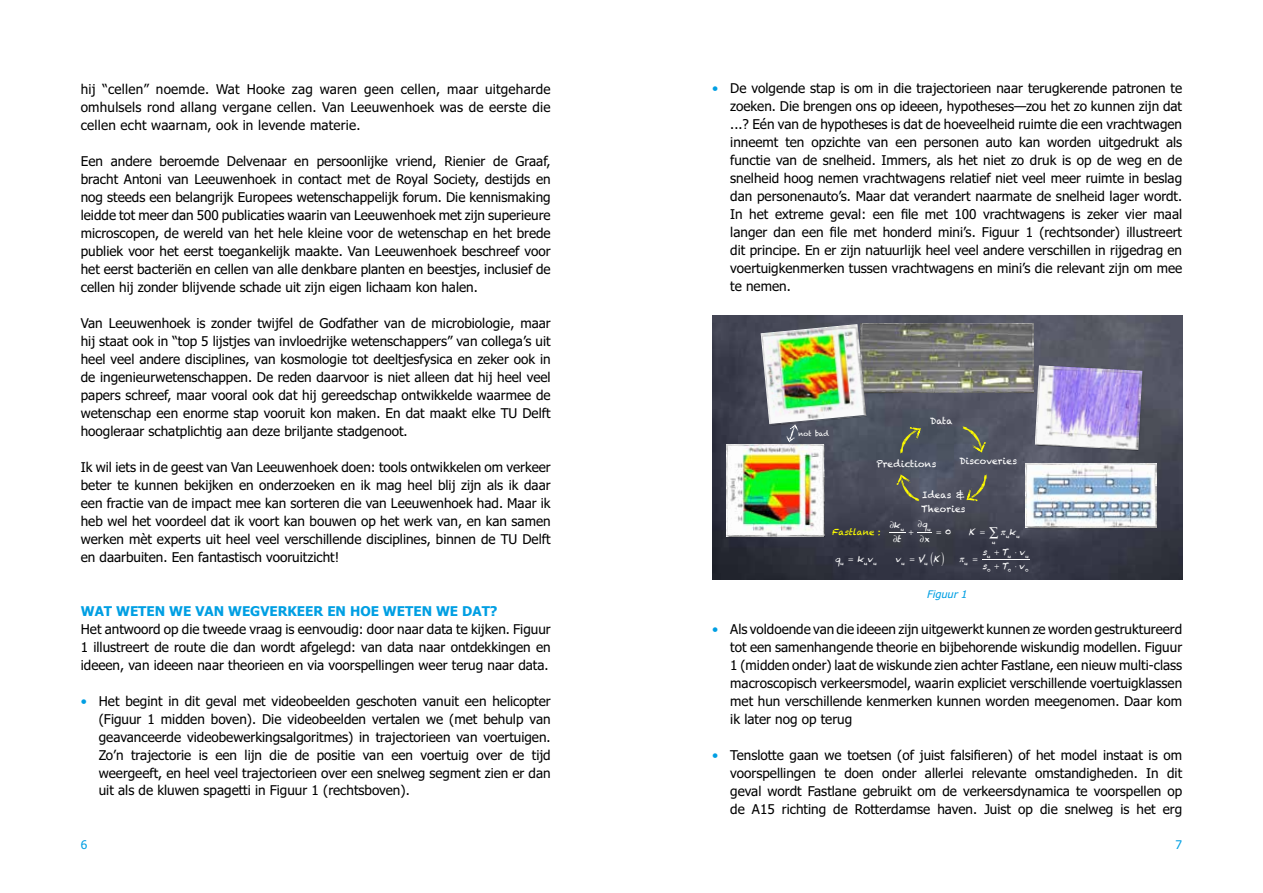
<style>
.page{position:relative;width:1263px;height:893px;background:#fff}
.page>*{position:absolute;margin:0;border:0;box-sizing:border-box;transform-origin:0 0}
.t1{font:13.5px/18px "Tu Tahoma";color:#000;text-align:justify}
.t2{font:700 13.5px "Tu Tahoma";color:#009fe3}
.t3{font:12px "Tu Tahoma";color:#009fe3}
.t4{font:italic 10.5px "Tu Tahoma";color:#009fe3}
.t5{font:9.15px/14px "Chalkduster";color:#fff}
.t6{font:italic 8.7px/14px "Chalkduster";color:#fff}
.t7{font:italic 8.7px "Chalkduster";color:#ff0}
.t8{font:8.7px "Chalkduster";color:#fff}
.t9{font:6.9px "Chalkduster";letter-spacing:-.025em;color:#fff}
.t10{font:italic 5.1px "Chalkduster";color:#fff}
.s1{color:#009fe3}
.s2{font-style:normal}
</style>
<div class="page">
<img style="left:712px;top:315px;width:470px;height:265px">
<img style="left:866px;top:324px;width:167px;height:69px">
<img style="left:1034px;top:364px;width:111px;height:89px">
<img style="left:1035px;top:366px;width:107px;height:85px">
<img style="left:1025px;top:464px;width:132px;height:64px">
<hr style="left:982px;top:559px;width:48px;height:1px;background:#fff">
<img style="left:726px;top:444px;width:98px;height:92px">
<img style="left:727px;top:445px;width:97px;height:92px">
<img style="left:761px;top:324px;width:105px;height:102px">
<svg style="left:962px;top:426px;width:24px;height:27px"></svg>
<svg style="left:900px;top:427px;width:21px;height:27px"></svg>
<svg style="left:966px;top:474px;width:21px;height:27px"></svg>
<svg style="left:896px;top:474px;width:24px;height:27px"></svg>
<svg style="left:786px;top:424px;width:12px;height:18px"></svg>
<svg style="left:889px;top:530px;width:52px;height:5px"></svg>
<svg style="left:931px;top:553px;width:2px;height:13px"></svg>
<svg style="left:942px;top:553px;width:2px;height:13px"></svg>
<svg style="left:959px;top:558px;width:5px;height:4px"></svg>
<svg style="left:995px;top:550px;width:4px;height:5px"></svg>
<svg style="left:995px;top:564px;width:4px;height:5px"></svg>
<svg style="left:980px;top:527px;width:26px;height:11px"></svg>
<p class="t1" style="left:81px;top:79px;width:471px">hij “cellen” noemde. Wat Hooke zag waren geen cellen, maar uitgeharde omhulsels rond allang vergane cellen. Van Leeuwenhoek was de eerste die cellen echt waarnam, ook in levende materie.</p>
<p class="t1" style="left:81px;top:151px;width:471px">Een andere beroemde Delvenaar en persoonlijke vriend, Rienier de Graaf, bracht Antoni van Leeuwenhoek in contact met de Royal Society, destijds en nog steeds een belangrijk Europees wetenschappelijk forum. Die kennismaking leidde tot meer dan 500 publicaties waarin van Leeuwenhoek met zijn superieure microscopen, de wereld van het hele kleine voor de wetenschap en het brede publiek voor het eerst toegankelijk maakte. Van Leeuwenhoek beschreef voor het eerst bacteriën en cellen van alle denkbare planten en beestjes, inclusief de cellen hij zonder blijvende schade uit zijn eigen lichaam kon halen.</p>
<p class="t1" style="left:81px;top:313px;width:471px">Van Leeuwenhoek is zonder twijfel de Godfather van de microbiologie, maar hij staat ook in “top 5 lijstjes van invloedrijke wetenschappers” van collega’s uit heel veel andere disciplines, van kosmologie tot deeltjesfysica en zeker ook in de ingenieurwetenschappen. De reden daarvoor is niet alleen dat hij heel veel papers schreef, maar vooral ook dat hij gereedschap ontwikkelde waarmee de wetenschap een enorme stap vooruit kon maken. En dat maakt elke TU Delft hoogleraar schatplichtig aan deze briljante stadgenoot.</p>
<p class="t1" style="left:81px;top:457px;width:471px">Ik wil iets in de geest van Van Leeuwenhoek doen: tools ontwikkelen om verkeer beter te kunnen bekijken en onderzoeken en ik mag heel blij zijn als ik daar een fractie van de impact mee kan sorteren die van Leeuwenhoek had. Maar ik heb wel het voordeel dat ik voort kan bouwen op het werk van, en kan samen werken mèt experts uit heel veel verschillende disciplines, binnen de TU Delft en daarbuiten. Een fantastisch vooruitzicht!</p>
<p class="t2" style="left:81px;top:602px;width:418px">WAT WETEN WE VAN WEGVERKEER EN HOE WETEN WE DAT?</p>
<p class="t1" style="left:81px;top:619px;width:471px">Het antwoord op die tweede vraag is eenvoudig: door naar data te kijken. Figuur 1 illustreert de route die dan wordt afgelegd: van data naar ontdekkingen en ideeen, van ideeen naar theorieen en via voorspellingen weer terug naar data.</p>
<p class="t1" style="left:99px;top:691px;width:453px;text-indent:-18px"><span class="s1">•</span> Het begint in dit geval met videobeelden geschoten vanuit een helicopter (Figuur 1 midden boven). Die videobeelden vertalen we (met behulp van geavanceerde videobewerkingsalgoritmes) in trajectorieen van voertuigen.<br>Zo’n trajectorie is een lijn die de positie van een voertuig over de tijd weergeeft, en heel veel trajectorieen over een snelweg segment zien er dan uit als de kluwen spagetti in Figuur 1 (rechtsboven).</p>
<p class="t1" style="left:730px;top:79px;width:453px;text-indent:-18px"><span class="s1">•</span> De volgende stap is om in die trajectorieen naar terugkerende patronen te zoeken. Die brengen ons op ideeen, hypotheses—zou het zo kunnen zijn dat ...? Eén van de hypotheses is dat de hoeveelheid ruimte die een vrachtwagen inneemt ten opzichte van een personen auto kan worden uitgedrukt als functie van de snelheid. Immers, als het niet zo druk is op de weg en de snelheid hoog nemen vrachtwagens relatief niet veel meer ruimte in beslag dan personenauto’s. Maar dat verandert naarmate de snelheid lager wordt.<br>In het extreme geval: een file met 100 vrachtwagens is zeker vier maal langer dan een file met honderd mini’s. Figuur 1 (rechtsonder) illustreert dit principe. En er zijn natuurlijk heel veel andere verschillen in rijgedrag en voertuigkenmerken tussen vrachtwagens en mini’s die relevant zijn om mee te nemen.</p>
<p class="t9" style="left:799px;top:430px;width:32px">not bad</p>
<p class="t5" style="left:930px;top:414px;width:24px">Data</p>
<p class="t5" style="left:959px;top:454px;width:59px">Discoveries</p>
<p class="t5" style="left:921px;top:488px;width:46px">Ideas &amp;<br>Theories</p>
<p class="t5" style="left:876px;top:457px;width:61px">Predictions</p>
<p class="t7" style="left:832px;top:527px;width:50px">Fastlane <span class="s2">:</span></p>
<p class="t6" style="left:890px;top:518px;width:18px;text-align:center">∂ k<sub>u </sub>∂t</p>
<p class="t6" style="left:918px;top:517px;width:17px;line-height:14.9px">∂ q<sub>u </sub>∂x</p>
<p class="t8" style="left:945px;top:527px;width:7px">0</p>
<p class="t6" style="left:969px;top:525px;width:11px">K</p>
<p class="t10" style="left:1006px;top:534px;width:18px">u<sup>k</sup>u</p>
<p class="t10" style="left:992px;top:539px;width:7px">u</p>
<p class="t6" style="left:835px;top:552px;width:46px">q<sub>u</sub> k<sub>u</sub>v<sub>u</sub></p>
<p class="t6" style="left:895px;top:552px;width:50px">v<sub>u</sub> V<sub>u</sub> K</p>
<p class="t10" style="left:964px;top:561px;width:7px">u</p>
<p class="t6" style="left:982px;top:545px;width:50px">s<sub>u</sub> T<sub>u</sub> ⋅ v<sub>u </sub>s<sub>0</sub> T<sub>0</sub> ⋅ v<sub>0</sub></p>
<p class="t4" style="left:927px;top:587px;width:42px">Figuur 1</p>
<p class="t1" style="left:730px;top:619px;width:453px;text-indent:-18px"><span class="s1">•</span> Als voldoende van die ideeen zijn uitgewerkt kunnen ze worden gestruktureerd tot een samenhangende theorie en bijbehorende wiskundig modellen. Figuur 1 (midden onder) laat de wiskunde zien achter Fastlane, een nieuw multi-class macroscopisch verkeersmodel, waarin expliciet verschillende voertuigklassen met hun verschillende kenmerken kunnen worden meegenomen. Daar kom ik later nog op terug</p>
<p class="t1" style="left:730px;top:745px;width:453px;text-indent:-18px"><span class="s1">•</span> Tenslotte gaan we toetsen (of juist falsifieren) of het model instaat is om voorspellingen te doen onder allerlei relevante omstandigheden. In dit geval wordt Fastlane gebruikt om de verkeersdynamica te voorspellen op de A15 richting de Rotterdamse haven. Juist op die snelweg is het erg</p>
<p class="t3" style="left:81px;top:837px;width:8px">6</p>
<p class="t3" style="left:1175px;top:837px;width:8px">7</p>
</div>
